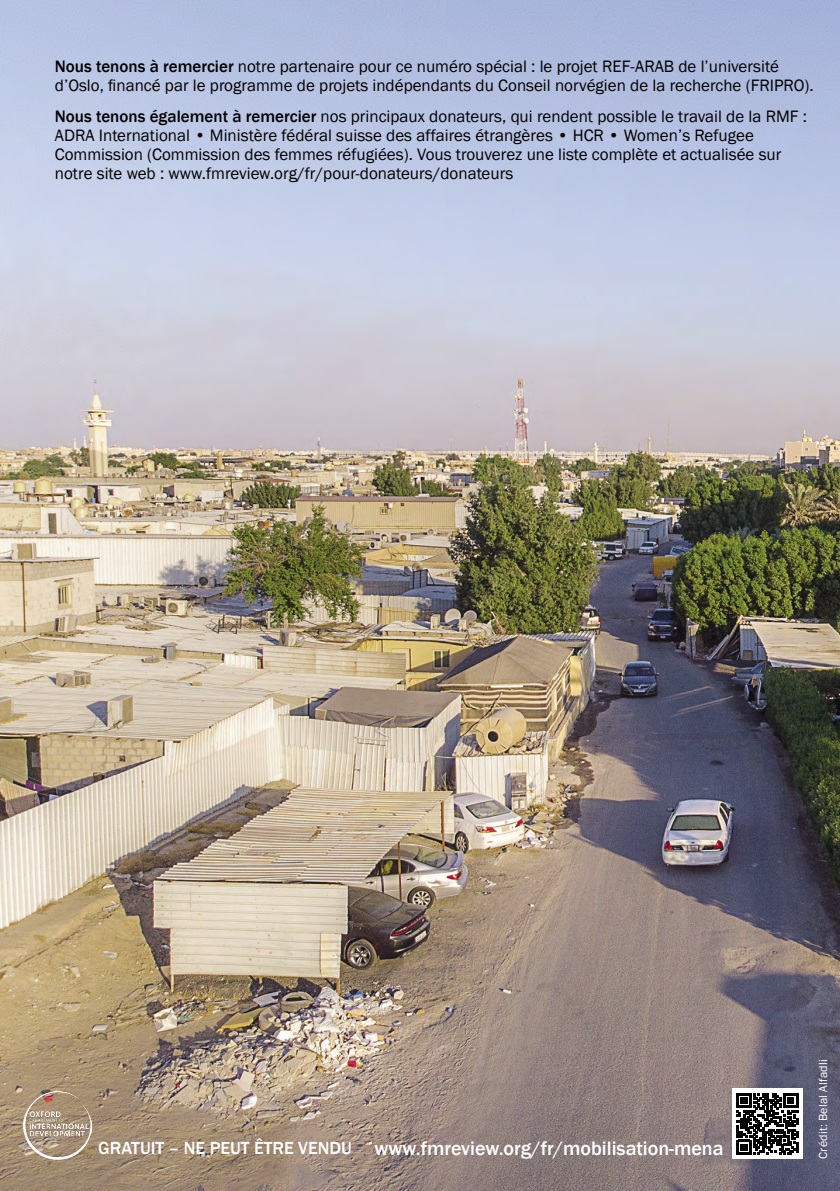
<style>
.page{position:relative;width:840px;height:1191px;background:#fff}
.page>*{position:absolute;margin:0;border:0;box-sizing:border-box;transform-origin:0 0}
.t1{font:500 20px "Franklin Gothic";color:#fff}
.t2{font:17px/19px "Franklin Gothic";color:#000}
.t3{font:12px "Franklin Gothic";letter-spacing:.015em;color:#fff}
.s1{font-weight:500}
.s2{font-size:18px}
</style>
<div class="page">
<img style="left:0;top:0;width:839px;height:1191px">
<img style="left:24px;top:1091px;width:67px;height:68px">
<div style="left:731px;top:1088px;width:71px;height:70px;background:#fff"></div>
<svg style="left:736px;top:1093px;width:61px;height:61px"></svg>
<p class="t2" style="left:55px;top:57px;width:759px"><span class="s1">Nous tenons à remercier</span> notre partenaire pour ce numéro spécial : le projet REF-ARAB de l’université d’Oslo, financé par le programme de projets indépendants du Conseil norvégien de la recherche (FRIPRO).</p>
<p class="t2" style="left:55px;top:108px;width:753px"><span class="s1">Nous tenons également à remercier</span> nos principaux donateurs, qui rendent possible le travail de la RMF :<br>ADRA International • Ministère fédéral suisse des affaires étrangères • HCR • Women’s Refugee Commission (Commission des femmes réfugiées). Vous trouverez une liste complète et actualisée sur notre site web : www.fmreview.org/fr/pour-donateurs/donateurs</p>
<p class="t1" style="left:98px;top:1135px;width:626px"><span class="s2">GRATUIT – NE PEUT ÊTRE VENDU</span> www.fmreview.org/fr/mobilisation-mena</p>
<p class="t3" style="left:815px;top:1158px;width:101px;rotate:-90deg">Crédit: Belal Alfadli</p>
</div>
